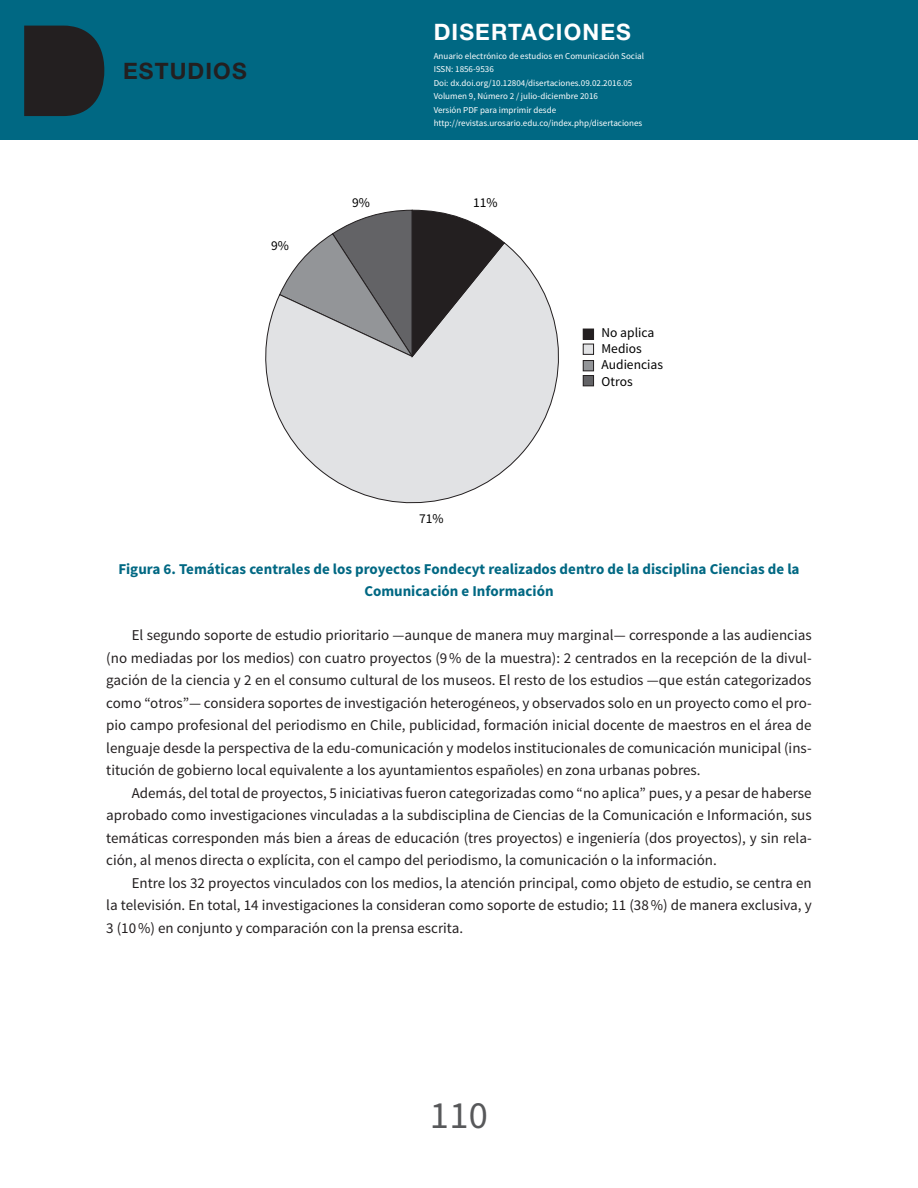
<style>
.page{position:relative;width:918px;height:1188px;background:#fff}
.page>*{position:absolute;margin:0;border:0;box-sizing:border-box;transform-origin:0 0}
.t1{font:38.4px "Source Sans Pro";color:#57585a}
.t2{font:700 22.65px "Helvetica Neue LT Std";letter-spacing:.05em;color:#fff}
.t3{font:700 22.65px "Helvetica Neue LT Std";letter-spacing:.05em;color:#231f20}
.p2{font:15px/22.5px "Source Sans Pro";color:#231f20;text-align:justify}
.titulo_figura{font:700 15px/22.5px "Source Sans Pro";color:#006883;text-align:center}
.t4{font:13.5px/16.2px "Source Sans Pro";color:#000001}
.t5{font:9px/13.5px "Source Sans Pro";color:#fff}
</style>
<div class="page">
<div style="left:0;top:0;width:918px;height:139px;background:#006883"></div>
<svg style="left:24px;top:26px;width:80px;height:90px;background:#1f2529"></svg>
<div style="left:583px;top:329px;width:11px;height:10px;background:#231f20"></div>
<div style="left:583px;top:329px;width:11px;height:11px;border:1px solid #231f20"></div>
<div style="left:583px;top:344px;width:11px;height:10px;background:#e1e2e4"></div>
<div style="left:583px;top:344px;width:11px;height:11px;border:1px solid #231f20"></div>
<div style="left:583px;top:361px;width:11px;height:10px;background:#939598"></div>
<div style="left:583px;top:360px;width:11px;height:11px;border:1px solid #231f20"></div>
<div style="left:583px;top:376px;width:11px;height:10px;background:#636366"></div>
<div style="left:583px;top:375px;width:11px;height:11px;border:1px solid #231f20"></div>
<svg style="left:265px;top:243px;width:294px;height:261px"></svg>
<svg style="left:279px;top:209px;width:226px;height:149px;background:#949395"></svg>
<h2 class="t3" style="left:123px;top:57px;width:125px">ESTUDIOS</h2>
<p class="t4" style="left:271px;top:238px;width:19px">9%</p>
<h2 class="t2" style="left:434px;top:18px;width:199px">DISERTACIONES</h2>
<p class="t5" style="left:434px;top:49px;width:212px">Anuario electrónico de estudios en Comunicación Social ISSN: 1856-9536<br>Doi: dx.doi.org/10.12804/disertaciones.09.02.2016.05<br>Volumen 9, Número 2 / julio-diciembre 2016<br>Versión PDF para imprimir desde http://revistas.urosario.edu.co/index.php/disertaciones</p>
<p class="t4" style="left:352px;top:194px;width:19px">9%</p>
<p class="t4" style="left:473px;top:194px;width:26px">11%</p>
<p class="t4" style="left:602px;top:325px;width:63px">No aplica<br>Medios<br>Audiencias<br>Otros</p>
<p class="t4" style="left:419px;top:511px;width:26px">71%</p>
<p class="titulo_figura" style="left:118px;top:558px;width:683px">Figura 6. Temáticas centrales de los proyectos Fondecyt realizados dentro de la disciplina Ciencias de la<br>Comunicación e Información</p>
<p class="p2" style="left:106px;top:624px;width:707px;text-indent:26px">El segundo soporte de estudio prioritario —aunque de manera muy marginal— corresponde a las audiencias (no mediadas por los medios) con cuatro proyectos (9% de la muestra): 2 centrados en la recepción de la divul&shy;gación de la ciencia y 2 en el consumo cultural de los museos. El resto de los estudios —que están categorizados como “otros”— considera soportes de investigación heterogéneos, y observados solo en un proyecto como el pro&shy;pio campo profesional del periodismo en Chile, publicidad, formación inicial docente de maestros en el área de lenguaje desde la perspectiva de la edu-comunicación y modelos institucionales de comunicación municipal (ins&shy;titución de gobierno local equivalente a los ayuntamientos españoles) en zona urbanas pobres.</p>
<p class="p2" style="left:106px;top:782px;width:707px;text-indent:26px">Además, del total de proyectos, 5 iniciativas fueron categorizadas como “no aplica” pues, y a pesar de haberse aprobado como investigaciones vinculadas a la subdisciplina de Ciencias de la Comunicación e Información, sus temáticas corresponden más bien a áreas de educación (tres proyectos) e ingeniería (dos proyectos), y sin rela&shy;ción, al menos directa o explícita, con el campo del periodismo, la comunicación o la información.</p>
<p class="p2" style="left:106px;top:872px;width:707px;text-indent:26px">Entre los 32 proyectos vinculados con los medios, la atención principal, como objeto de estudio, se centra en la televisión. En total, 14 investigaciones la consideran como soporte de estudio; 11 (38%) de manera exclusiva, y 3 (10%) en conjunto y comparación con la prensa escrita.</p>
<h1 class="t1" style="left:430px;top:1092px;width:60px">110</h1>
</div>
